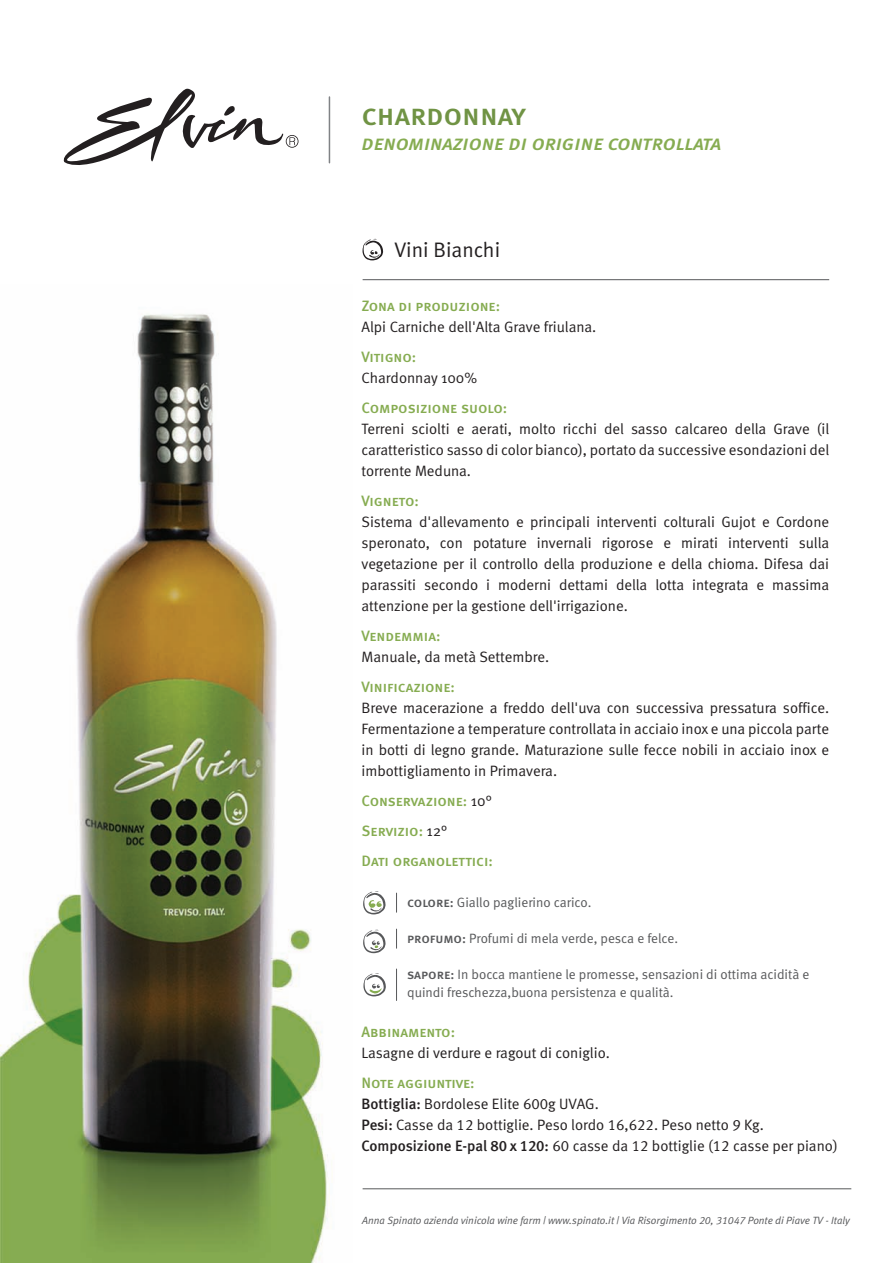
<style>
.page{position:relative;width:893px;height:1263px;background:#fff}
.page>*{position:absolute;margin:0;border:0;box-sizing:border-box;transform-origin:0 0}
.t1{font:30px "Meta Medium Caps";color:#709344}
.t2{font:21px "Meta Medium Italic Caps";color:#86ac51}
.t3{font:21px "Meta Normal";color:#231f20}
.t4{font:15px/21px "Meta Normal";color:#231f20;text-align:justify}
.t5{font:15px/30px "Meta Medium Caps";letter-spacing:-.005em;color:#86ac51}
.t6{font:15px/21px "Meta Normal LF";color:#231f20}
.t7{font:13.5px/18px "Meta Normal";color:#57585a}
.t8{font:italic 10.5px "Meta Normal";color:#57585a}
.s1{font-family:"Meta Normal";color:#231f20}
.s2{font-family:"Meta Medium Caps"}
.s3{font-family:"Meta";font-weight:500}
.s4{font-family:"Meta Medium LF"}
.s5{font-family:"Meta Normal LF Italic Caps";font-style:normal}
</style>
<div class="page">
<svg style="left:63px;top:88px;width:235px;height:77px"></svg>
<hr style="left:329px;top:97px;width:1px;height:66px;background:#808285">
<svg style="left:362px;top:239px;width:21px;height:21px"></svg>
<svg style="left:363px;top:891px;width:23px;height:23px"></svg>
<svg style="left:363px;top:930px;width:23px;height:23px"></svg>
<svg style="left:363px;top:973px;width:23px;height:23px"></svg>
<hr style="left:363px;top:1188px;width:488px;height:1px;background:#57585a">
<hr style="left:363px;top:279px;width:466px;height:1px;background:#57585a">
<svg style="left:396px;top:893px;width:1px;height:19px"></svg>
<svg style="left:396px;top:929px;width:1px;height:19px"></svg>
<hr style="left:396px;top:969px;width:1px;height:31px;background:#57585a">
<img style="left:0;top:314px;width:330px;height:949px">
<h1 class="t1" style="left:362px;top:97px;width:166px">chardonnay</h1>
<h2 class="t2" style="left:362px;top:130px;width:361px">denominazione di origine controllata</h2>
<h2 class="t3" style="left:395px;top:237px;width:107px">Vini Bianchi</h2>
<p class="t5" style="left:362px;top:291px;width:140px">Zona di produzione:</p>
<p class="t4" style="left:362px;top:316px;width:236px">Alpi Carniche dell'Alta Grave friulana.</p>
<p class="t5" style="left:362px;top:342px;width:56px">Vitigno:</p>
<p class="t4" style="left:362px;top:367px;width:117px">Chardonnay 100%</p>
<p class="t5" style="left:362px;top:393px;width:147px">Composizione suolo:</p>
<p class="t4" style="left:362px;top:418px;width:469px">Terreni sciolti e aerati, molto ricchi del sasso calcareo della Grave (il caratteristico sasso di color bianco), portato da successive esondazioni del torrente Meduna.</p>
<p class="t5" style="left:362px;top:486px;width:59px">Vigneto:</p>
<p class="t4" style="left:362px;top:511px;width:469px">Sistema d'allevamento e principali interventi colturali Gujot e Cordone speronato, con potature invernali rigorose e mirati interventi sulla vegetazione per il controllo della produzione e della chioma. Difesa dai parassiti secondo i moderni dettami della lotta integrata e massima attenzione per la gestione dell'irrigazione.</p>
<p class="t5" style="left:362px;top:621px;width:80px">Vendemmia:</p>
<p class="t4" style="left:362px;top:646px;width:189px">Manuale, da metà Settembre.</p>
<p class="t5" style="left:362px;top:672px;width:95px">Vinificazione:</p>
<p class="t4" style="left:362px;top:697px;width:469px">Breve macerazione a freddo dell'uva con successiva pressatura soffice.<br>Fermentazione a temperature controllata in acciaio inox e una piccola parte in botti di legno grande. Maturazione sulle fecce nobili in acciaio inox e imbottigliamento in Primavera.</p>
<p class="t5" style="left:362px;top:786px;width:133px">Conservazione: <span class="s1">10°<br></span>Servizio: <span class="s1">12°<br></span>Dati organolettici:</p>
<p class="t7" style="left:407px;top:893px;width:186px"><span class="s2">colore:</span> Giallo paglierino carico.</p>
<p class="t7" style="left:407px;top:929px;width:272px"><span class="s2">profumo:</span> Profumi di mela verde, pesca e felce.</p>
<p class="t7" style="left:407px;top:965px;width:404px"><span class="s2">sapore:</span> In bocca mantiene le promesse, sensazioni di ottima acidità e quindi freschezza,buona persistenza e qualità.</p>
<p class="t5" style="left:362px;top:1017px;width:95px">Abbinamento:</p>
<p class="t4" style="left:362px;top:1042px;width:250px">Lasagne di verdure e ragout di coniglio.</p>
<p class="t5" style="left:362px;top:1068px;width:115px">Note aggiuntive:</p>
<p class="t6" style="left:362px;top:1093px;width:478px"><span class="s3">Bottiglia:</span> Bordolese Elite 600g UVAG.<br><span class="s3">Pesi:</span> Casse da 12 bottiglie. Peso lordo 16,622. Peso netto 9 Kg.<br><span class="s3">Composizione E-pal</span> <span class="s4">80 x 120</span><span class="s3">:</span> 60 casse da 12 bottiglie (12 casse per piano)</p>
<p class="t8" style="left:362px;top:1214px;width:489px">Anna Spinato azienda vinicola wine farm | www.spinato.it | Via Risorgimento <span class="s5">20</span>, <span class="s5">31047</span> Ponte di Piave TV - Italy</p>
</div>
